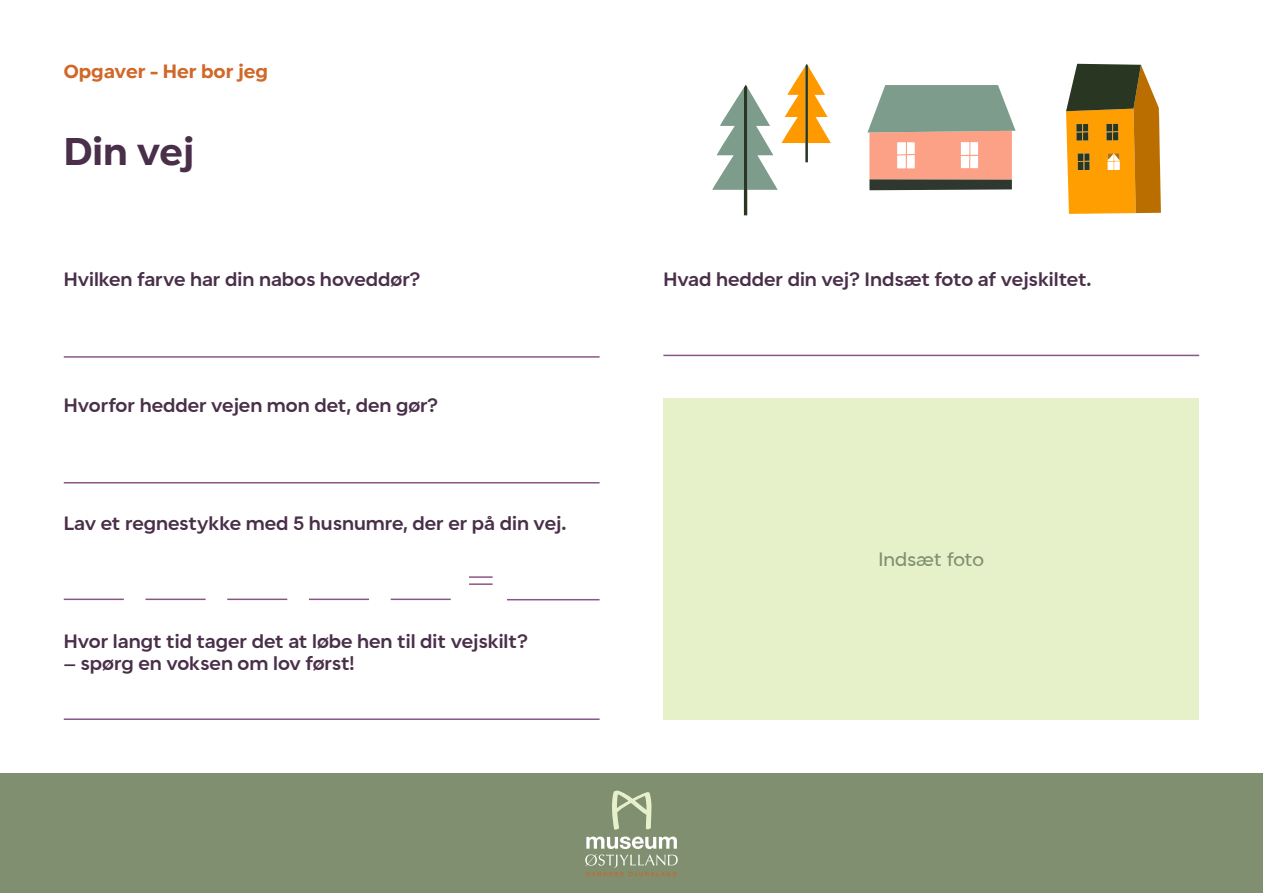
<style>
.page{position:relative;width:1263px;height:893px;background:#fff}
.page>*{position:absolute;margin:0;border:0;box-sizing:border-box;transform-origin:0 0}
.t1{font:600 36px "Shoika";color:#492f49}
.t2{font:500 18px "Shoika";color:#492f49}
.t3{font:600 18px "Shoika";color:#d06828}
.t4{font:18px "Shoika Retina";letter-spacing:-.005em;color:#808f6f}
</style>
<div class="page">
<hr style="left:64px;top:356px;width:536px;height:2px;background:#8a5586">
<hr style="left:64px;top:482px;width:536px;height:1px;background:#8a5586">
<hr style="left:64px;top:718px;width:536px;height:2px;background:#8a5586">
<hr style="left:391px;top:599px;width:60px;height:1px;background:#8a5586">
<hr style="left:469px;top:583px;width:24px;height:2px;background:#8a5586">
<hr style="left:469px;top:576px;width:24px;height:2px;background:#8a5586">
<hr style="left:507px;top:599px;width:93px;height:1px;background:#8a5586">
<hr style="left:309px;top:599px;width:60px;height:1px;background:#8a5586">
<hr style="left:227px;top:599px;width:60px;height:1px;background:#8a5586">
<hr style="left:145px;top:599px;width:61px;height:1px;background:#8a5586">
<hr style="left:64px;top:599px;width:60px;height:1px;background:#8a5586">
<div style="left:0;top:774px;width:1263px;height:119px;background:#808f6f"></div>
<svg style="left:612px;top:790px;width:40px;height:40px"></svg>
<svg style="left:585px;top:836px;width:93px;height:40px"></svg>
<hr style="left:663px;top:355px;width:536px;height:1px;background:#8a5586">
<div style="left:663px;top:398px;width:536px;height:321px;background:#e6f0c9"></div>
<svg style="left:1066px;top:64px;width:95px;height:150px;background:#ba8220"></svg>
<svg style="left:867px;top:85px;width:148px;height:105px;background:#b7a18f"></svg>
<svg style="left:712px;top:64px;width:119px;height:151px"></svg>
<p class="t3" style="left:64px;top:60px;width:206px">Opgaver - Her bor jeg</p>
<h1 class="t1" style="left:64px;top:130px;width:132px">Din vej</h1>
<p class="t2" style="left:64px;top:269px;width:358px">Hvilken farve har din nabos hoveddør?</p>
<p class="t2" style="left:64px;top:395px;width:375px">Hvorfor hedder vejen mon det, den gør?</p>
<p class="t2" style="left:64px;top:512px;width:504px">Lav et regnestykke med 5 husnumre, der er på din vej.</p>
<p class="t2" style="left:64px;top:631px;width:465px">Hvor langt tid tager det at løbe hen til dit vejskilt?</p>
<p class="t2" style="left:64px;top:652px;width:292px">– spørg en voksen om lov først!</p>
<p class="t2" style="left:663px;top:269px;width:430px">Hvad hedder din vej? Indsæt foto af vejskiltet.</p>
<p class="t4" style="left:879px;top:548px;width:107px">Indsæt foto</p>
</div>
